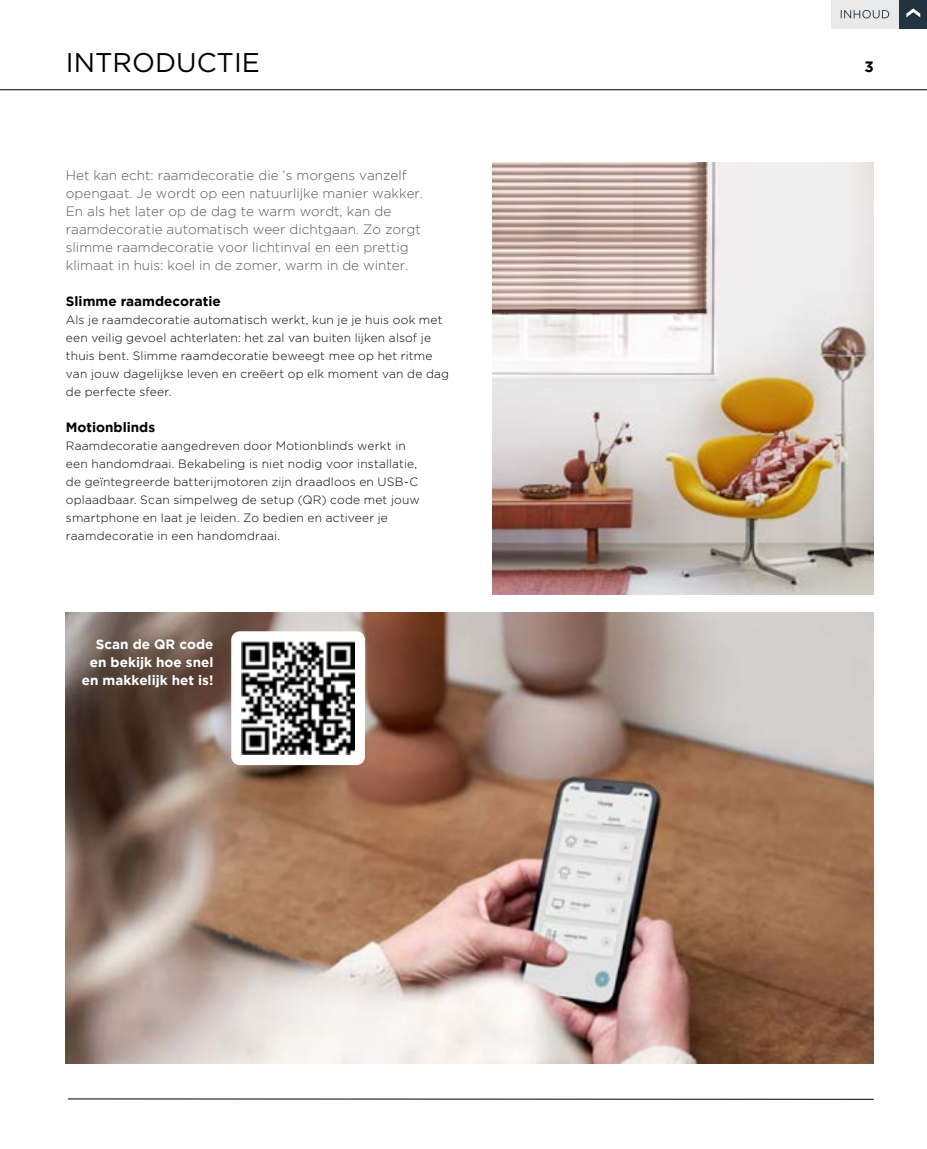
<style>
.page{position:relative;width:927px;height:1149px;background:#fff}
.page>*{position:absolute;margin:0;border:0;box-sizing:border-box;transform-origin:0 0}
.t1{font:27px "Gotham";color:#000}
.t2{font:700 15px "Gotham";color:#000}
.t3{font:300 13.5px/18px "Gotham";color:#575756}
.t4{font:700 13.5px/18px "Gotham";color:#fff;text-align:right}
.t5{font:700 13.5px "Gotham";color:#000}
.t6{font:300 12px/18px "Gotham";letter-spacing:.015em;color:#000}
</style>
<div class="page">
<hr style="left:68px;top:1098px;width:806px;height:1px;background:#000">
<hr style="left:0;top:89px;width:927px;height:1px;background:#000">
<img style="left:66px;top:612px;width:808px;height:450px">
<img style="left:492px;top:162px;width:382px;height:432px">
<img style="left:576px;top:162px;width:126px;height:150px">
<img style="left:492px;top:162px;width:57px;height:150px">
<div style="left:231px;top:631px;width:134px;height:133px;background:#fff;border-radius:9px"></div>
<img style="left:242px;top:641px;width:112px;height:113px">
<div style="left:898px;top:0;width:29px;height:28px;background:#22353e"></div>
<svg style="left:906px;top:8px;width:14px;height:10px"></svg>
<div style="left:831px;top:0;width:68px;height:28px;background:#e9e9e9"></div>
<svg style="left:841px;top:10px;width:48px;height:8px"></svg>
<h1 class="t1" style="left:66px;top:45px;width:196px">INTRODUCTIE</h1>
<p class="t2" style="left:864px;top:58px;width:11px">3</p>
<p class="t3" style="left:66px;top:166px;width:359px">Het kan echt: raamdecoratie die ’s morgens vanzelf opengaat. Je wordt op een natuurlijke manier wakker.<br>En als het later op de dag te warm wordt, kan de raamdecoratie automatisch weer dichtgaan. Zo zorgt slimme raamdecoratie voor lichtinval en een prettig klimaat in huis: koel in de zomer, warm in de winter.</p>
<p class="t5" style="left:66px;top:293px;width:156px">Slimme raamdecoratie</p>
<p class="t6" style="left:66px;top:310px;width:385px">Als je raamdecoratie automatisch werkt, kun je je huis ook met een veilig gevoel achterlaten: het zal van buiten lijken alsof je thuis bent. Slimme raamdecoratie beweegt mee op het ritme van jouw dagelijkse leven en creëert op elk moment van de dag de perfecte sfeer.</p>
<p class="t5" style="left:66px;top:419px;width:91px">Motionblinds</p>
<p class="t6" style="left:66px;top:436px;width:355px">Raamdecoratie aangedreven door Motionblinds werkt in een handomdraai. Bekabeling is niet nodig voor installatie, de geïntegreerde batterijmotoren zijn draadloos en USB-C oplaadbaar. Scan simpelweg de setup (QR) code met jouw smartphone en laat je leiden. Zo bedien en activeer je raamdecoratie in een handomdraai.</p>
<p class="t4" style="left:82px;top:634px;width:133px">Scan de QR code en bekijk hoe snel en makkelijk het is!</p>
</div>
